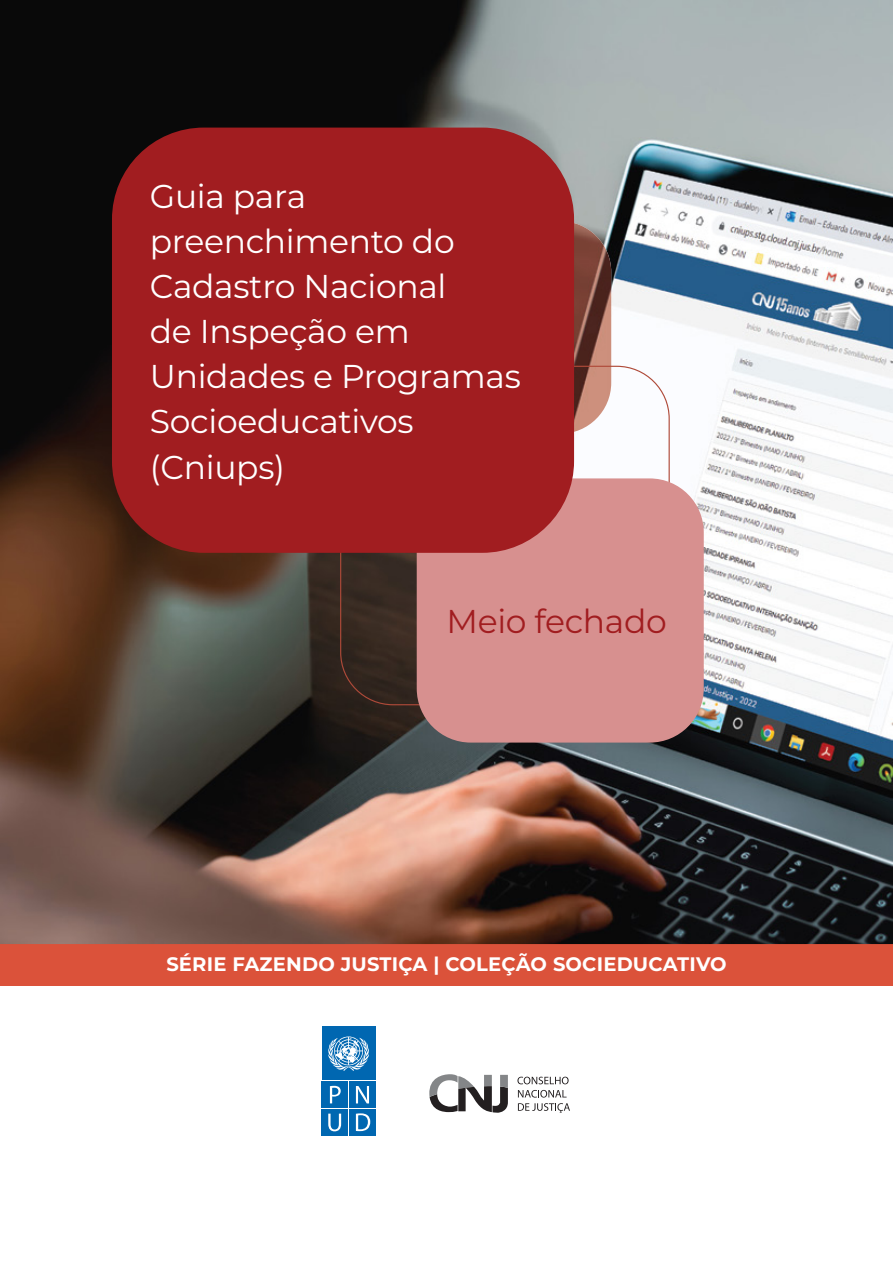
<style>
.page{position:relative;width:893px;height:1263px;background:#fff}
.page>*{position:absolute;margin:0;border:0;box-sizing:border-box;transform-origin:0 0}
.t1{font:33px/45px "Montserrat";letter-spacing:-.01em;color:#fff}
.t2{font:33px "Montserrat";letter-spacing:-.01em;color:#a11d20}
.t3{font:700 19.5px "Montserrat";letter-spacing:.01em;color:#fff}
</style>
<div class="page">
<img style="left:0;top:0;width:893px;height:944px">
<div style="left:0;top:944px;width:893px;height:42px;background:#db523a"></div>
<div style="left:322px;top:1082px;width:26px;height:26px;background:#0067b1"></div>
<svg style="left:330px;top:1086px;width:11px;height:17px"></svg>
<div style="left:349px;top:1082px;width:27px;height:26px;background:#0067b1"></div>
<svg style="left:356px;top:1086px;width:13px;height:17px"></svg>
<div style="left:322px;top:1109px;width:26px;height:26px;background:#0067b1"></div>
<svg style="left:328px;top:1113px;width:13px;height:18px"></svg>
<div style="left:349px;top:1109px;width:27px;height:26px;background:#0067b1"></div>
<svg style="left:356px;top:1113px;width:14px;height:18px"></svg>
<div style="left:322px;top:1026px;width:54px;height:54px;background:#0067b1"></div>
<svg style="left:328px;top:1036px;width:41px;height:35px"></svg>
<svg style="left:517px;top:1077px;width:52px;height:7px"></svg>
<svg style="left:518px;top:1090px;width:49px;height:7px"></svg>
<svg style="left:518px;top:1103px;width:52px;height:10px"></svg>
<svg style="left:429px;top:1074px;width:79px;height:39px"></svg>
<img style="left:574px;top:221px;width:37px;height:213px">
<div style="left:417px;top:478px;width:287px;height:264px;background:#d7908f;border-radius:54px"></div>
<div style="left:112px;top:128px;width:462px;height:425px;background:#a11d20;border-radius:92px"></div>
<p class="t1" style="left:150px;top:173px;width:372px">Guia para preenchimento do<br>Cadastro Nacional<br>de Inspeção em<br>Unidades e Programas<br>Socioeducativos (Cniups)</p>
<p class="t2" style="left:446px;top:599px;width:222px">Meio fechado</p>
<p class="t3" style="left:166px;top:950px;width:562px">SÉRIE FAZENDO JUSTIÇA | COLEÇÃO SOCIEDUCATIVO</p>
</div>
